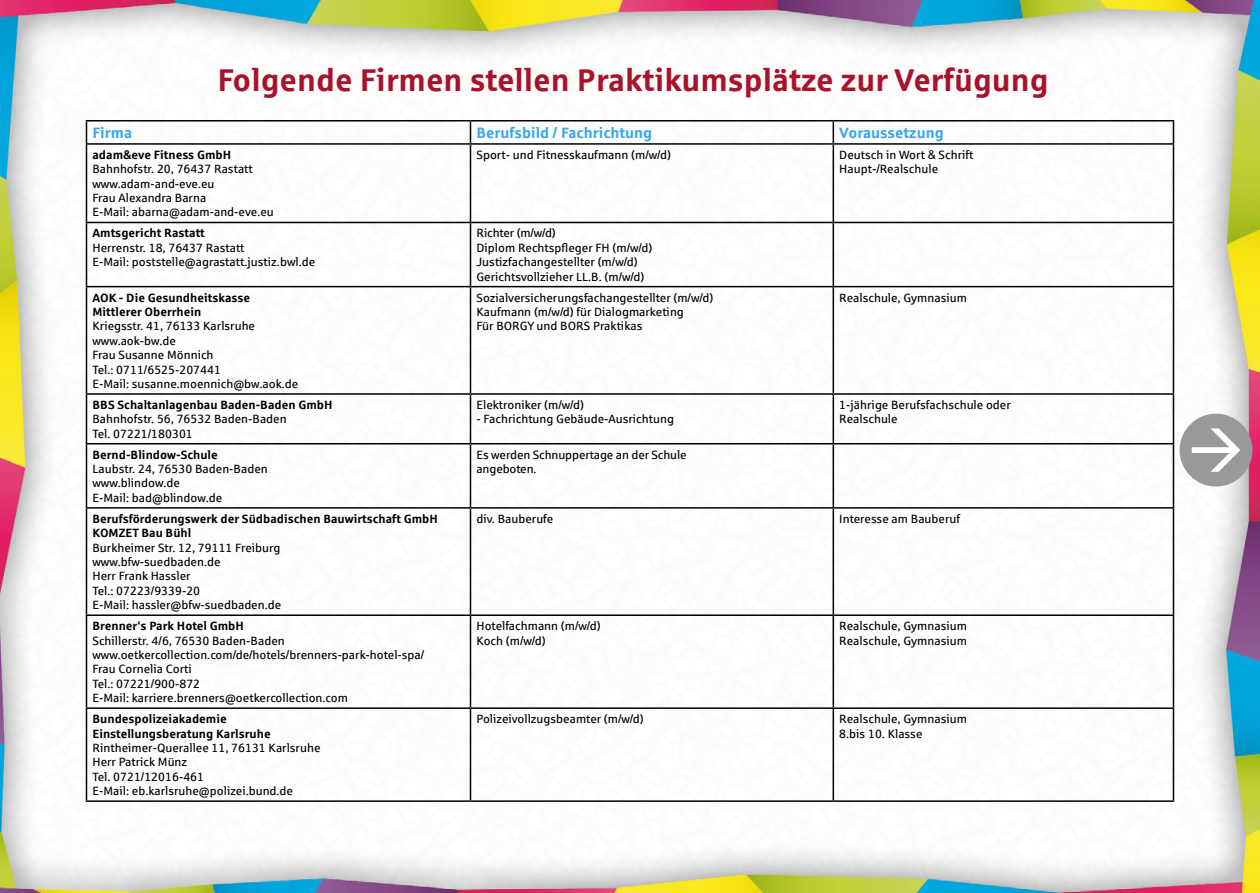
<style>
.page{position:relative;width:1260px;height:893px;background:#fff}
.page>*{position:absolute;margin:0;border:0;box-sizing:border-box;transform-origin:0 0}
.t1{font:700 31.5px "Sparkasse Rg";color:#a9132a}
.t2{font:700 15px "Sparkasse Rg";color:#36a7e9}
.t3{font:12px/14.4px "Sparkasse Rg";color:#000}
.t4{font:700 12px/14.4px "Sparkasse Rg";color:#000}
</style>
<div class="page">
<img style="left:0;top:0;width:1260px;height:893px">
<div style="left:1180px;top:414px;width:72px;height:73px;background:#999;border-radius:50%"></div>
<svg style="left:1192px;top:428px;width:48px;height:44px"></svg>
<hr style="left:86px;top:120px;width:384px;height:2px;background:#000">
<svg style="left:86px;top:122px;width:1px;height:21px"></svg>
<hr style="left:470px;top:120px;width:363px;height:2px;background:#000">
<svg style="left:470px;top:122px;width:1px;height:21px"></svg>
<hr style="left:833px;top:120px;width:341px;height:2px;background:#000">
<svg style="left:833px;top:122px;width:1px;height:21px"></svg>
<svg style="left:1173px;top:122px;width:1px;height:21px"></svg>
<hr style="left:86px;top:143px;width:384px;height:2px;background:#000">
<hr style="left:86px;top:145px;width:1px;height:77px;background:#000">
<hr style="left:470px;top:143px;width:363px;height:2px;background:#000">
<hr style="left:470px;top:145px;width:1px;height:77px;background:#000">
<hr style="left:833px;top:143px;width:341px;height:2px;background:#000">
<hr style="left:833px;top:145px;width:1px;height:77px;background:#000">
<hr style="left:1173px;top:145px;width:1px;height:77px;background:#000">
<hr style="left:86px;top:222px;width:384px;height:1px;background:#000">
<hr style="left:86px;top:223px;width:1px;height:63px;background:#000">
<hr style="left:470px;top:222px;width:363px;height:1px;background:#000">
<hr style="left:470px;top:223px;width:1px;height:63px;background:#000">
<hr style="left:833px;top:222px;width:341px;height:1px;background:#000">
<hr style="left:833px;top:223px;width:1px;height:63px;background:#000">
<hr style="left:1173px;top:223px;width:1px;height:63px;background:#000">
<hr style="left:86px;top:286px;width:384px;height:1px;background:#000">
<hr style="left:86px;top:287px;width:1px;height:106px;background:#000">
<hr style="left:470px;top:286px;width:363px;height:1px;background:#000">
<hr style="left:470px;top:287px;width:1px;height:106px;background:#000">
<hr style="left:833px;top:286px;width:341px;height:1px;background:#000">
<hr style="left:833px;top:287px;width:1px;height:106px;background:#000">
<hr style="left:1173px;top:287px;width:1px;height:106px;background:#000">
<hr style="left:86px;top:393px;width:384px;height:2px;background:#000">
<hr style="left:86px;top:395px;width:1px;height:48px;background:#000">
<hr style="left:470px;top:393px;width:363px;height:2px;background:#000">
<hr style="left:470px;top:395px;width:1px;height:48px;background:#000">
<hr style="left:833px;top:393px;width:341px;height:2px;background:#000">
<hr style="left:833px;top:395px;width:1px;height:48px;background:#000">
<hr style="left:1173px;top:395px;width:1px;height:48px;background:#000">
<hr style="left:86px;top:443px;width:384px;height:1px;background:#000">
<hr style="left:86px;top:444px;width:1px;height:63px;background:#000">
<hr style="left:470px;top:443px;width:363px;height:1px;background:#000">
<hr style="left:470px;top:444px;width:1px;height:63px;background:#000">
<hr style="left:833px;top:443px;width:341px;height:1px;background:#000">
<hr style="left:833px;top:444px;width:1px;height:63px;background:#000">
<hr style="left:1173px;top:444px;width:1px;height:63px;background:#000">
<hr style="left:86px;top:507px;width:384px;height:2px;background:#000">
<hr style="left:86px;top:509px;width:1px;height:105px;background:#000">
<hr style="left:470px;top:507px;width:363px;height:2px;background:#000">
<hr style="left:470px;top:509px;width:1px;height:105px;background:#000">
<hr style="left:833px;top:507px;width:341px;height:2px;background:#000">
<hr style="left:833px;top:509px;width:1px;height:105px;background:#000">
<hr style="left:1173px;top:509px;width:1px;height:105px;background:#000">
<hr style="left:86px;top:614px;width:384px;height:2px;background:#000">
<hr style="left:86px;top:616px;width:1px;height:91px;background:#000">
<hr style="left:470px;top:614px;width:363px;height:2px;background:#000">
<hr style="left:470px;top:616px;width:1px;height:91px;background:#000">
<hr style="left:833px;top:614px;width:341px;height:2px;background:#000">
<hr style="left:833px;top:616px;width:1px;height:91px;background:#000">
<hr style="left:1173px;top:616px;width:1px;height:91px;background:#000">
<hr style="left:86px;top:707px;width:384px;height:2px;background:#000">
<hr style="left:86px;top:709px;width:1px;height:91px;background:#000">
<hr style="left:470px;top:707px;width:363px;height:2px;background:#000">
<hr style="left:470px;top:709px;width:1px;height:91px;background:#000">
<hr style="left:833px;top:707px;width:341px;height:2px;background:#000">
<hr style="left:833px;top:709px;width:1px;height:91px;background:#000">
<hr style="left:1173px;top:709px;width:1px;height:91px;background:#000">
<hr style="left:86px;top:800px;width:384px;height:2px;background:#000">
<hr style="left:470px;top:800px;width:363px;height:2px;background:#000">
<hr style="left:833px;top:800px;width:341px;height:2px;background:#000">
<h1 class="t1" style="left:217px;top:60px;width:833px">Folgende Firmen stellen Praktikumsplätze zur Verfügung</h1>
<p class="t2" style="left:92px;top:123px;width:41px">Firma</p>
<p class="t2" style="left:476px;top:123px;width:177px">Berufsbild / Fachrichtung</p>
<p class="t2" style="left:839px;top:123px;width:106px">Voraussetzung</p>
<p class="t4" style="left:92px;top:147px;width:140px">adam&amp;eve Fitness GmbH</p>
<p class="t3" style="left:92px;top:162px;width:183px">Bahnhofstr. 20, 76437 Rastatt www.adam-and-eve.eu<br>Frau Alexandra Barna<br>E-Mail: abarna@adam-and-eve.eu</p>
<p class="t3" style="left:476px;top:147px;width:196px">Sport- und Fitnesskaufmann (m/w/d)</p>
<p class="t3" style="left:839px;top:147px;width:136px">Deutsch in Wort &amp; Schrift<br>Haupt-/Realschule</p>
<p class="t4" style="left:92px;top:226px;width:114px">Amtsgericht Rastatt</p>
<p class="t3" style="left:92px;top:240px;width:224px">Herrenstr. 18, 76437 Rastatt<br>E-Mail: poststelle@agrastatt.justiz.bwl.de</p>
<p class="t4" style="left:92px;top:290px;width:159px">AOK - Die Gesundheitskasse<br>Mittlerer Oberrhein</p>
<p class="t3" style="left:92px;top:319px;width:207px">Kriegsstr. 41, 76133 Karlsruhe www.aok-bw.de<br>Frau Susanne Mönnich<br>Tel.: 0711/6525-207441<br>E-Mail: susanne.moennich@bw.aok.de</p>
<p class="t4" style="left:92px;top:397px;width:242px">BBS Schaltanlagenbau Baden-Baden GmbH</p>
<p class="t3" style="left:92px;top:412px;width:196px">Bahnhofstr. 56, 76532 Baden-Baden<br>Tel. 07221/180301</p>
<p class="t4" style="left:92px;top:447px;width:127px">Bernd-Blindow-Schule</p>
<p class="t3" style="left:92px;top:461px;width:177px">Laubstr. 24, 76530 Baden-Baden www.blindow.de<br>E-Mail: bad@blindow.de</p>
<p class="t4" style="left:92px;top:511px;width:347px">Berufsförderungswerk der Südbadischen Bauwirtschaft GmbH<br>KOMZET Bau Bühl</p>
<p class="t3" style="left:92px;top:540px;width:190px">Burkheimer Str. 12, 79111 Freiburg www.bfw-suedbaden.de<br>Herr Frank Hassler<br>Tel.: 07223/9339-20<br>E-Mail: hassler@bfw-suedbaden.de</p>
<p class="t4" style="left:92px;top:618px;width:153px">Brenner‘s Park Hotel GmbH</p>
<p class="t3" style="left:92px;top:633px;width:333px">Schillerstr. 4/6, 76530 Baden-Baden www.oetkercollection.com/de/hotels/brenners-park-hotel-spa/ Frau Cornelia Corti<br>Tel.: 07221/900-872<br>E-Mail: karriere.brenners@oetkercollection.com</p>
<p class="t4" style="left:92px;top:711px;width:180px">Bundespolizeiakademie<br>Einstellungsberatung Karlsruhe</p>
<p class="t3" style="left:92px;top:740px;width:229px">Rintheimer-Querallee 11, 76131 Karlsruhe<br>Herr Patrick Münz<br>Tel. 0721/12016-461<br>E-Mail: eb.karlsruhe@polizei.bund.de</p>
<p class="t3" style="left:476px;top:226px;width:177px">Richter (m/w/d)<br>Diplom Rechtspfleger FH (m/w/d)<br>Justizfachangestellter (m/w/d)<br>Gerichtsvollzieher LL.B. (m/w/d)</p>
<p class="t3" style="left:476px;top:290px;width:238px">Sozialversicherungsfachangestellter (m/w/d)<br>Kaufmann (m/w/d) für Dialogmarketing<br>Für BORGY und BORS Praktikas</p>
<p class="t3" style="left:839px;top:290px;width:129px">Realschule, Gymnasium</p>
<p class="t3" style="left:476px;top:397px;width:109px">Elektroniker (m/w/d)</p>
<p class="t3" style="left:476px;top:412px;width:199px">- Fachrichtung Gebäude-Ausrichtung</p>
<p class="t3" style="left:476px;top:447px;width:212px">Es werden Schnuppertage an der Schule angeboten.</p>
<p class="t3" style="left:839px;top:397px;width:173px">1-jährige Berufsfachschule oder<br>Realschule</p>
<p class="t3" style="left:476px;top:511px;width:78px">div. Bauberufe</p>
<p class="t3" style="left:839px;top:511px;width:122px">Interesse am Bauberuf</p>
<p class="t3" style="left:476px;top:618px;width:126px">Hotelfachmann (m/w/d)<br>Koch (m/w/d)</p>
<p class="t3" style="left:839px;top:618px;width:129px">Realschule, Gymnasium<br>Realschule, Gymnasium</p>
<p class="t3" style="left:476px;top:711px;width:169px">Polizeivollzugsbeamter (m/w/d)</p>
<p class="t3" style="left:839px;top:711px;width:129px">Realschule, Gymnasium<br>8.bis 10. Klasse</p>
</div>
